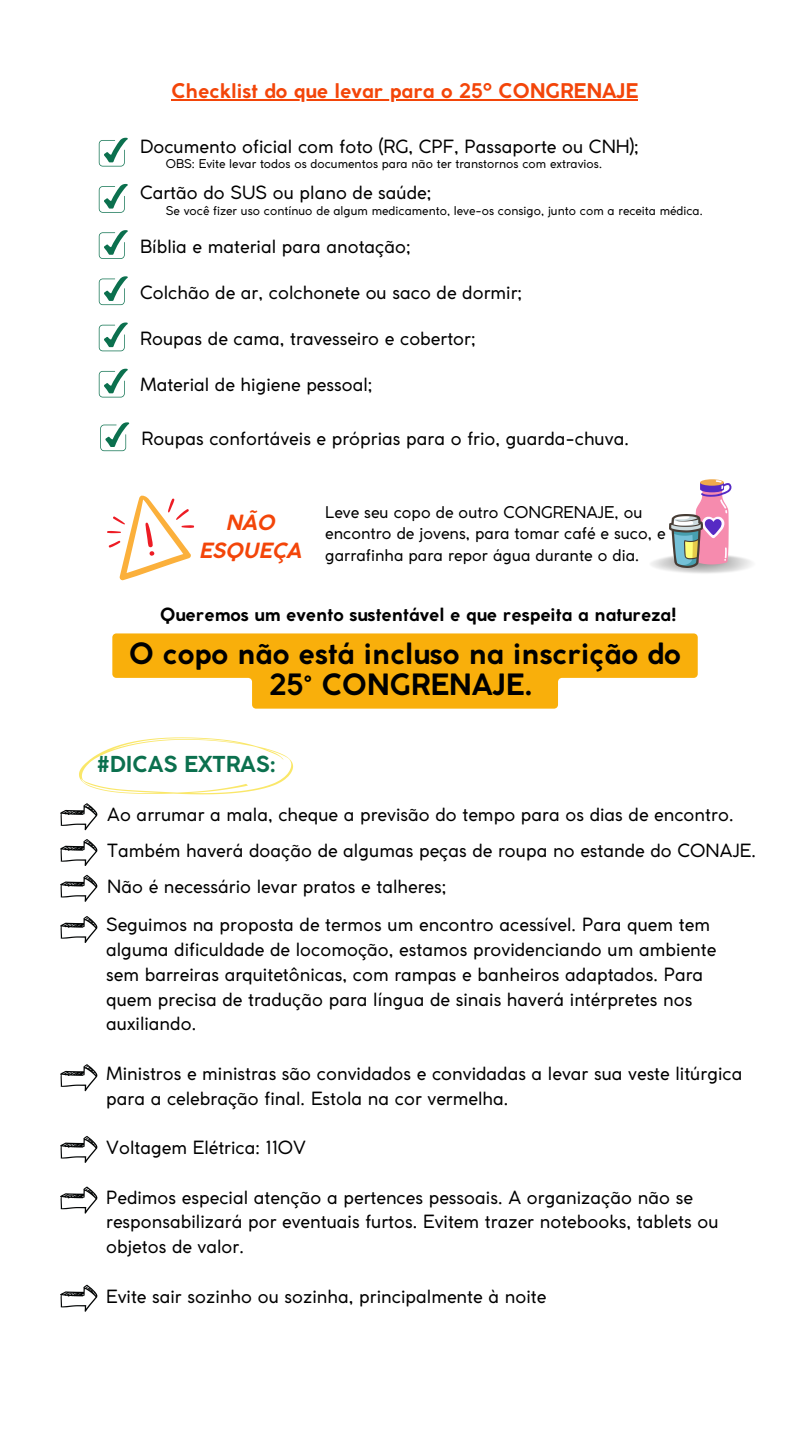
<style>
.page{position:relative;width:810px;height:1440px;background:#fff}
.page>*{position:absolute;margin:0;border:0;box-sizing:border-box;transform-origin:0 0}
.t1{font:700 29px/31.5px "Coco Gothic";color:#000;text-align:center}
.t2{font:700 21.7px "Coco Gothic";color:#0b704e}
.t3{font:italic 700 20.7px "Coco Gothic";color:#f34509}
.t4{font:700 20px "Coco Gothic";color:#f34509}
.t5{font:18px/24.8px "Coco Gothic";color:#000}
.t6{font:700 18px "Coco Gothic";color:#000}
.t7{font:16px/21.8px "Coco Gothic";color:#000}
.t8{font:12px "Coco Gothic";color:#000}
</style>
<div class="page">
<svg style="left:107px;top:495px;width:87px;height:86px"></svg>
<svg style="left:99px;top:137px;width:29px;height:30px"></svg>
<svg style="left:99px;top:184px;width:29px;height:29px"></svg>
<svg style="left:99px;top:230px;width:29px;height:29px"></svg>
<svg style="left:99px;top:276px;width:29px;height:29px"></svg>
<svg style="left:99px;top:322px;width:29px;height:29px"></svg>
<svg style="left:99px;top:368px;width:29px;height:29px"></svg>
<svg style="left:100px;top:422px;width:29px;height:29px"></svg>
<img style="left:651px;top:556px;width:101px;height:18px">
<svg style="left:700px;top:479px;width:24px;height:7px"></svg>
<svg style="left:695px;top:480px;width:37px;height:85px"></svg>
<img style="left:670px;top:515px;width:32px;height:52px">
<hr style="left:172px;top:99px;width:466px;height:2px;background:#f34509">
<svg style="left:79px;top:737px;width:214px;height:57px"></svg>
<svg style="left:60px;top:803px;width:38px;height:27px"></svg>
<svg style="left:60px;top:839px;width:38px;height:27px"></svg>
<svg style="left:60px;top:875px;width:38px;height:27px"></svg>
<svg style="left:112px;top:633px;width:586px;height:76px"></svg>
<svg style="left:60px;top:916px;width:38px;height:27px"></svg>
<svg style="left:60px;top:1064px;width:38px;height:27px"></svg>
<svg style="left:60px;top:1136px;width:38px;height:27px"></svg>
<svg style="left:60px;top:1187px;width:38px;height:27px"></svg>
<svg style="left:60px;top:1285px;width:38px;height:27px"></svg>
<p class="t4" style="left:172px;top:83px;width:468px">Checklist do que levar para o 25º CONGRENAJE</p>
<p class="t5" style="left:140px;top:135px;width:500px">Documento oficial com foto (RG, CPF, Passaporte ou CNH);</p>
<p class="t8" style="left:166px;top:159px;width:438px">OBS: Evite levar todos os documentos para não ter transtornos com extravios.</p>
<p class="t5" style="left:140px;top:182px;width:293px">Cartão do SUS ou plano de saúde;</p>
<p class="t8" style="left:166px;top:206px;width:539px">Se você fizer uso contínuo de algum medicamento, leve-os consigo, junto com a receita médica.</p>
<p class="t5" style="left:140px;top:236px;width:272px">Bíblia e material para anotação;</p>
<p class="t5" style="left:140px;top:282px;width:384px">Colchão de ar, colchonete ou saco de dormir;</p>
<p class="t5" style="left:140px;top:328px;width:337px">Roupas de cama, travesseiro e cobertor;</p>
<p class="t5" style="left:140px;top:374px;width:234px">Material de higiene pessoal;</p>
<p class="t5" style="left:141px;top:428px;width:489px">Roupas confortáveis e próprias para o frio, guarda-chuva.</p>
<p class="t3" style="left:225px;top:514px;width:51px">NÃO</p>
<p class="t3" style="left:199px;top:543px;width:104px">ESQUEÇA</p>
<p class="t7" style="left:325px;top:502px;width:342px">Leve seu copo de outro CONGRENAJE, ou encontro de jovens, para tomar café e suco, e garrafinha para repor água durante o dia.</p>
<p class="t6" style="left:160px;top:608px;width:518px">Queremos um evento sustentável e que respeita a natureza!</p>
<p class="t1" style="left:129px;top:640px;width:553px">O copo não está incluso na inscrição do<br>25° CONGRENAJE.</p>
<p class="t2" style="left:97px;top:756px;width:180px">#DICAS EXTRAS:</p>
<p class="t5" style="left:107px;top:804px;width:628px">Ao arrumar a mala, cheque a previsão do tempo para os dias de encontro.</p>
<p class="t5" style="left:107px;top:840px;width:651px">Também haverá doação de algumas peças de roupa no estande do CONAJE.</p>
<p class="t5" style="left:107px;top:876px;width:341px">Não é necessário levar pratos e talheres;</p>
<p class="t5" style="left:106px;top:914px;width:612px">Seguimos na proposta de termos um encontro acessível. Para quem tem alguma dificuldade de locomoção, estamos providenciando um ambiente sem barreiras arquitetônicas, com rampas e banheiros adaptados. Para quem precisa de tradução para língua de sinais haverá intérpretes nos auxiliando.</p>
<p class="t5" style="left:106px;top:1063px;width:638px">Ministros e ministras são convidados e convidadas a levar sua veste litúrgica para a celebração final. Estola na cor vermelha.</p>
<p class="t5" style="left:106px;top:1137px;width:201px">Voltagem Elétrica: 110V</p>
<p class="t5" style="left:106px;top:1186px;width:614px">Pedimos especial atenção a pertences pessoais. A organização não se responsabilizará por eventuais furtos. Evitem trazer notebooks, tablets ou objetos de valor.</p>
<p class="t5" style="left:106px;top:1285px;width:442px">Evite sair sozinho ou sozinha, principalmente à noite</p>
</div>
